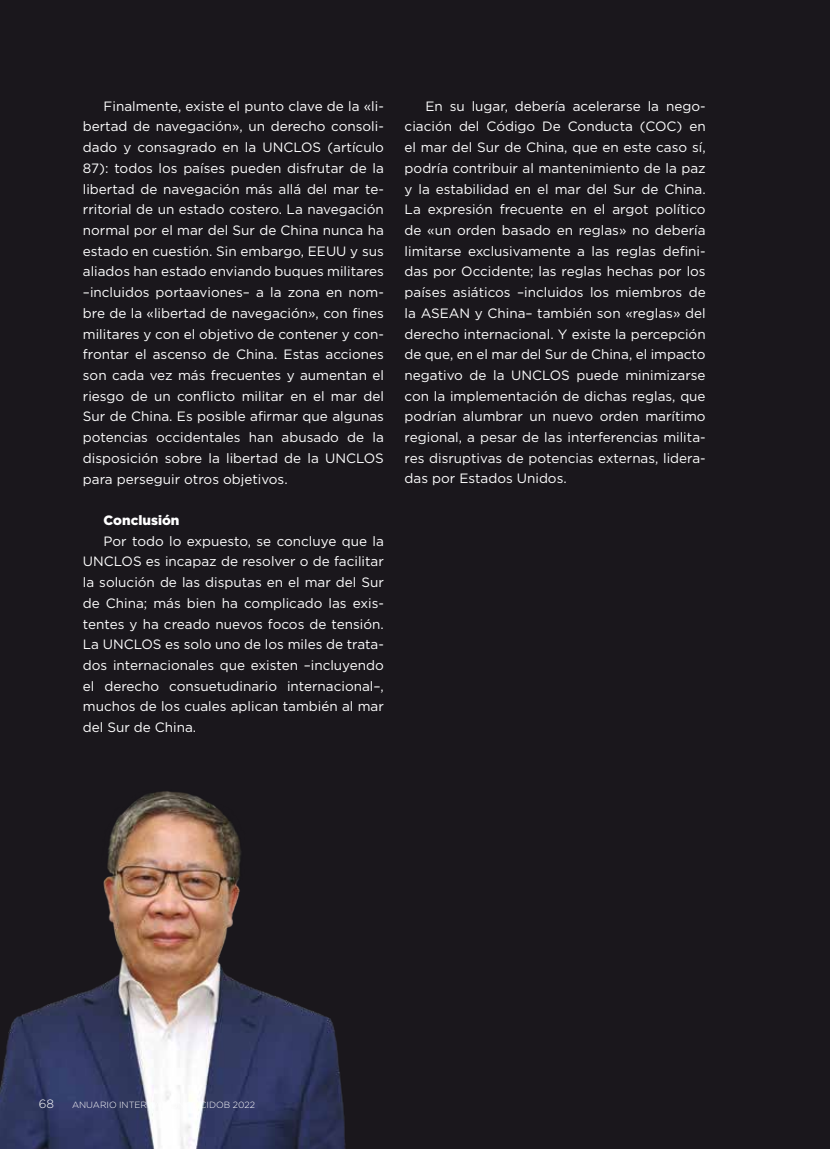
<style>
.page{position:relative;width:830px;height:1149px;background:#fff}
.page>*{position:absolute;margin:0;border:0;box-sizing:border-box;transform-origin:0 0}
.t1{font:13.5px/20.7px "Gotham";color:#fff;text-align:justify}
.t2{font:900 13.5px "Gotham";color:#fff}
.t3{font:300 12px "Gotham";color:#fff}
.t4{font:300 9px "Gotham";color:#fff}
</style>
<div class="page">
<div style="left:0;top:0;width:829px;height:1148px;background:#1a171c"></div>
<img style="left:0;top:791px;width:346px;height:357px">
<p class="t1" style="left:83px;top:95px;width:302px;text-indent:21px">Finalmente, existe el punto clave de la «li&shy;bertad de navegación», un derecho consoli&shy;dado y consagrado en la UNCLOS (artículo 87): todos los países pueden disfrutar de la libertad de navegación más allá del mar te&shy;rritorial de un estado costero. La navegación normal por el mar del Sur de China nunca ha estado en cuestión. Sin embargo, EEUU y sus aliados han estado enviando buques militares –incluidos portaaviones– a la zona en nom&shy;bre de la «libertad de navegación», con fines militares y con el objetivo de contener y con&shy;frontar el ascenso de China. Estas acciones son cada vez más frecuentes y aumentan el riesgo de un conflicto militar en el mar del Sur de China. Es posible afirmar que algunas potencias occidentales han abusado de la disposición sobre la libertad de la UNCLOS para perseguir otros objetivos.</p>
<p class="t2" style="left:103px;top:511px;width:77px">Conclusión</p>
<p class="t1" style="left:83px;top:530px;width:302px;text-indent:21px">Por todo lo expuesto, se concluye que la UNCLOS es incapaz de resolver o de facilitar la solución de las disputas en el mar del Sur de China; más bien ha complicado las exis&shy;tentes y ha creado nuevos focos de tensión.<br>La UNCLOS es solo uno de los miles de trata&shy;dos internacionales que existen –incluyendo el derecho consuetudinario internacional–, muchos de los cuales aplican también al mar del Sur de China.</p>
<p class="t1" style="left:404px;top:95px;width:302px;text-indent:21px">En su lugar, debería acelerarse la nego&shy;ciación del Código De Conducta (COC) en el mar del Sur de China, que en este caso sí, podría contribuir al mantenimiento de la paz y la estabilidad en el mar del Sur de China.<br>La expresión frecuente en el argot político de «un orden basado en reglas» no debería limitarse exclusivamente a las reglas defini&shy;das por Occidente; las reglas hechas por los países asiáticos –incluidos los miembros de la ASEAN y China– también son «reglas» del derecho internacional. Y existe la percepción de que, en el mar del Sur de China, el impacto negativo de la UNCLOS puede minimizarse con la implementación de dichas reglas, que podrían alumbrar un nuevo orden marítimo regional, a pesar de las interferencias milita&shy;res disruptivas de potencias externas, lidera&shy;das por Estados Unidos.</p>
<p class="t3" style="left:39px;top:1095px;width:17px">68</p>
<p class="t4" style="left:72px;top:1098px;width:184px">ANUARIO INTERNACIONAL CIDOB 2022</p>
</div>
